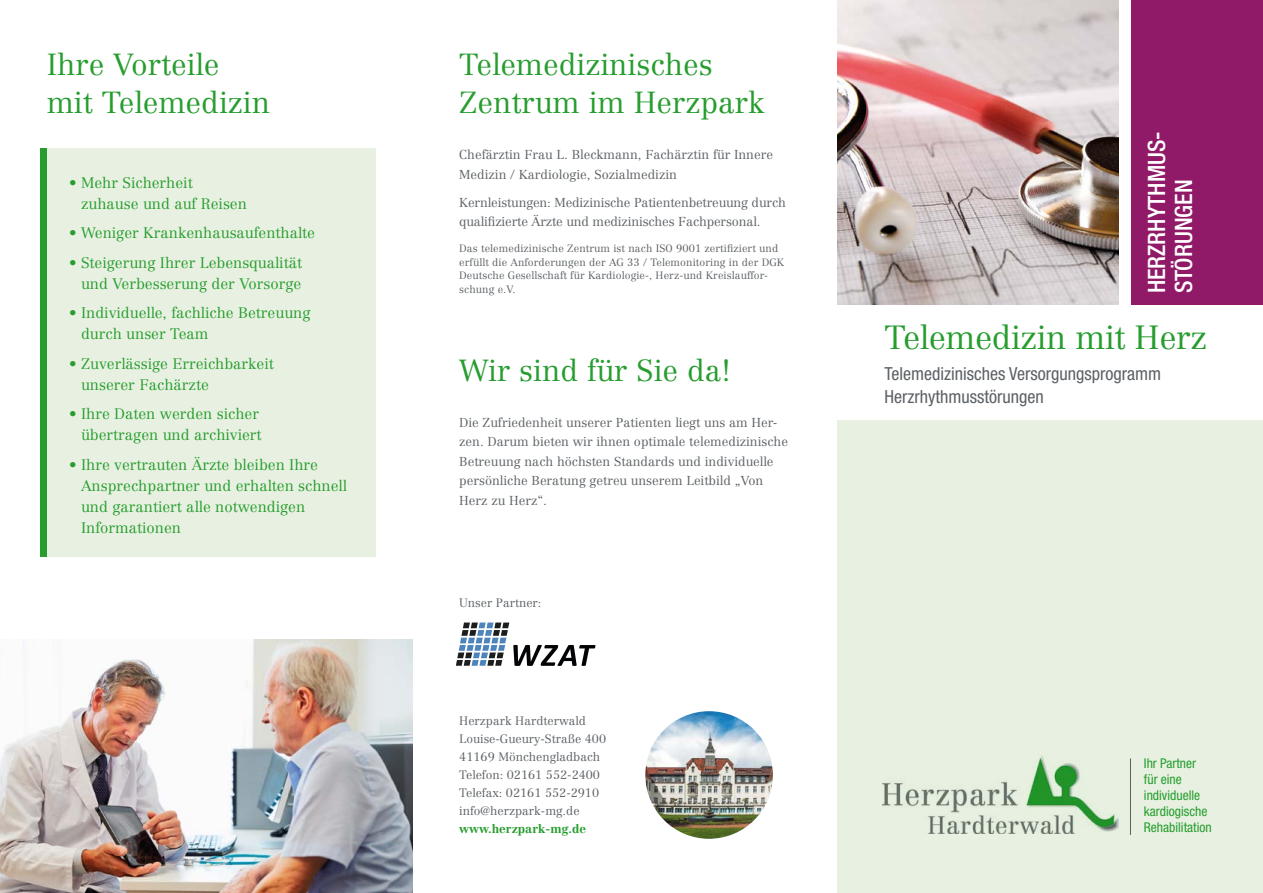
<style>
.page{position:relative;width:1263px;height:893px;background:#fff}
.page>*{position:absolute;margin:0;border:0;box-sizing:border-box;transform-origin:0 0}
.t1{font:300 33px "Centennial CE";letter-spacing:-.01em;color:#269d2e}
.t2{font:300 30px/37.5px "Centennial CE";color:#269d2e}
.t3{font:500 condensed 24px/27px "Helvetica Neue LT Std";color:#fff}
.t4{font:condensed 18px/22.5px "Helvetica Neue LT Std";color:#5c6165}
.t5{font:300 15px/21px "Centennial CE";color:#269d2e}
.t6{font:condensed 13.5px/16.2px "Helvetica Neue LT Std";color:#269d2e}
.t7{font:300 12.75px/19.5px "Centennial CE";color:#5c6165}
.t8{font:300 12px/18px "Centennial CE";color:#5c6165}
.t9{font:700 12px "Centennial CE";color:#269d2e}
.t10{font:300 10.5px/13.5px "Centennial CE";letter-spacing:.01em;color:#5c6165}
</style>
<div class="page">
<div style="left:1131px;top:0;width:132px;height:305px;background:#901a68"></div>
<img style="left:645px;top:711px;width:128px;height:128px;border-radius:64px">
<div style="left:838px;top:421px;width:425px;height:472px;background:#e8f1e1"></div>
<img style="left:882px;top:754px;width:236px;height:80px">
<hr style="left:1130px;top:758px;width:1px;height:77px;background:#5c6165">
<div style="left:40px;top:149px;width:335px;height:408px;background:#e8f1e1"></div>
<div style="left:40px;top:149px;width:7px;height:408px;background:#269d2e"></div>
<svg style="left:456px;top:622px;width:139px;height:44px"></svg>
<img style="left:0;top:640px;width:412px;height:253px">
<img style="left:838px;top:0;width:280px;height:305px">
<h2 class="t2" style="left:47px;top:45px;width:225px">Ihre Vorteile mit Telemedizin</h2>
<p class="t5" style="left:81px;top:172px;width:167px;text-indent:-12px">• Mehr Sicherheit zuhause und auf Reisen</p>
<p class="t5" style="left:69px;top:222px;width:247px">• Weniger Krankenhausaufenthalte</p>
<p class="t5" style="left:69px;top:252px;width:234px;text-align:right">• Steigerung Ihrer Lebensqualität und Verbesserung der Vorsorge</p>
<p class="t5" style="left:81px;top:302px;width:231px;text-indent:-12px">• Individuelle, fachliche Betreuung durch unser Team</p>
<p class="t5" style="left:81px;top:353px;width:194px;text-indent:-12px">• Zuverlässige Erreichbarkeit unserer Fachärzte</p>
<p class="t5" style="left:69px;top:403px;width:194px;text-align:right">• Ihre Daten werden sicher übertragen und archiviert</p>
<p class="t5" style="left:81px;top:454px;width:267px;text-indent:-12px">• Ihre vertrauten Ärzte bleiben Ihre<br>Ansprechpartner und erhalten schnell und garantiert alle notwendigen<br>Informationen</p>
<h2 class="t2" style="left:459px;top:45px;width:307px">Telemedizinisches<br>Zentrum im Herzpark</h2>
<p class="t7" style="left:459px;top:145px;width:315px">Chefärztin Frau L. Bleckmann, Fachärztin für Innere<br>Medizin / Kardiologie, Sozialmedizin</p>
<p class="t7" style="left:459px;top:192px;width:328px">Kernleistungen: Medizinische Patientenbetreuung durch qualifizierte Ärzte und medizinisches Fachpersonal.</p>
<p class="t10" style="left:459px;top:242px;width:326px">Das telemedizinische Zentrum ist nach ISO 9001 zertifiziert und erfüllt die Anforderungen der AG 33 / Telemonitoring in der DGK Deutsche Gesellschaft für Kardiologie-, Herz-und Kreislauffor&shy;schung e.V.</p>
<h2 class="t2" style="left:459px;top:351px;width:273px">Wir sind für Sie da!</h2>
<p class="t7" style="left:459px;top:412px;width:330px">Die Zufriedenheit unserer Patienten liegt uns am Her&shy;zen. Darum bieten wir ihnen optimale telemedizinische Betreuung nach höchsten Standards und individuelle persönliche Beratung getreu unserem Leitbild „Von Herz zu Herz“.</p>
<p class="t8" style="left:459px;top:593px;width:84px">Unser Partner:</p>
<p class="t8" style="left:459px;top:712px;width:148px">Herzpark Hardterwald<br>Louise-Gueury-Straße 400<br>41169 Mönchengladbach<br>Telefon: 02161 552-2400<br>Telefax: 02161 552-2910 info@herzpark-mg.de</p>
<p class="t9" style="left:459px;top:822px;width:128px">www.herzpark-mg.de</p>
<h3 class="t3" style="left:1143px;top:293px;width:164px;rotate:-90deg">Herzrhythmus&shy;störungen</h3>
<h1 class="t1" style="left:884px;top:317px;width:324px">Telemedizin mit Herz</h1>
<h3 class="t4" style="left:884px;top:362px;width:278px">Telemedizinisches Versorgungsprogramm<br>Herzrhythmusstörungen</h3>
<p class="t6" style="left:1144px;top:755px;width:69px">Ihr Partner für eine individuelle kardiogische<br>Rehabilitation</p>
</div>
